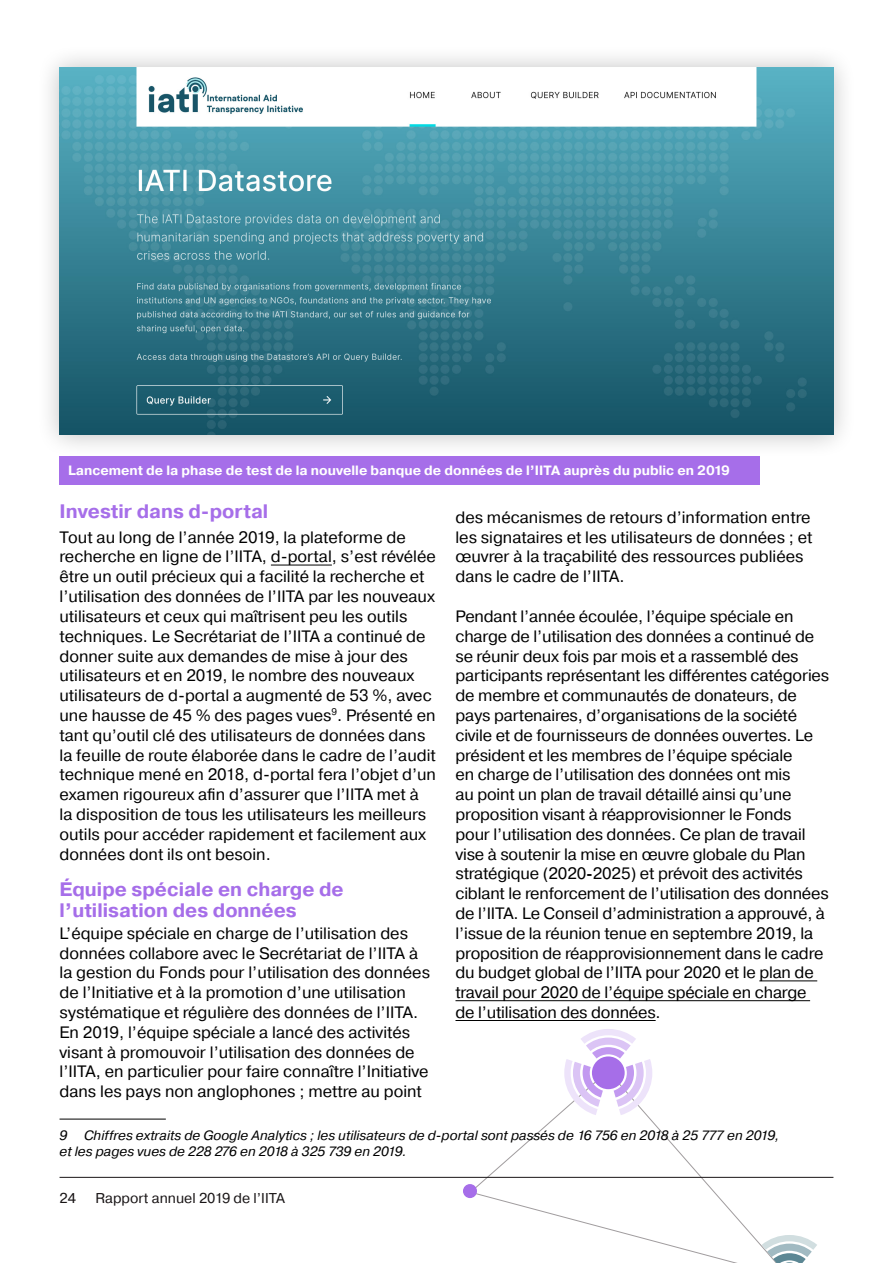
<style>
.page{position:relative;width:893px;height:1263px;background:#fff}
.page>*{position:absolute;margin:0;border:0;box-sizing:border-box;transform-origin:0 0}
.Subheading{font:700 19.5px/21.6px "Pragmatica";color:#a66ee9}
.Body_text{font:16.5px/19.8px "Pragmatica";color:#000}
.t1{font:14.25px "Pragmatica";color:#191516}
.Footnote{font:italic 13.5px/16.2px "Pragmatica";color:#000}
.Photo_caption{font:700 13.5px "Pragmatica";color:#fff}
.s1{font-weight:700;font-size:15px}
</style>
<div class="page">
<svg style="left:469px;top:1109px;width:322px;height:154px"></svg>
<div style="left:463px;top:1184px;width:14px;height:14px;background:#a66ee9;border-radius:50%"></div>
<svg style="left:762px;top:1235px;width:55px;height:28px"></svg>
<svg style="left:564px;top:1029px;width:88px;height:86px"></svg>
<hr style="left:60px;top:1177px;width:773px;height:1px;background:#191516">
<hr style="left:271px;top:565px;width:61px;height:1px;background:#000">
<hr style="left:60px;top:1119px;width:106px;height:1px;background:#000">
<hr style="left:759px;top:980px;width:58px;height:1px;background:#000">
<hr style="left:455px;top:1000px;width:355px;height:1px;background:#000">
<hr style="left:455px;top:1020px;width:201px;height:1px;background:#000">
<div style="left:36px;top:43px;width:821px;height:416px;background:#000;opacity:.25"></div>
<img style="left:60px;top:67px;width:773px;height:368px">
<div style="left:60px;top:456px;width:700px;height:29px;background:#a66ee9"></div>
<p class="Photo_caption" style="left:68px;top:462px;width:663px">Lancement de la phase de test de la nouvelle banque de données de l’IITA auprès du public en 2019</p>
<p class="Subheading" style="left:60px;top:501px;width:210px">Investir dans d-portal</p>
<p class="Body_text" style="left:60px;top:527px;width:378px">Tout au long de l’année 2019, la plateforme de recherche en ligne de l’IITA, d-portal, s’est révélée être un outil précieux qui a facilité la recherche et l’utilisation des données de l’IITA par les nouveaux utilisateurs et ceux qui maîtrisent peu les outils techniques. Le Secrétariat de l’IITA a continué de donner suite aux demandes de mise à jour des utilisateurs et en 2019, le nombre des nouveaux utilisateurs de d-portal a augmenté de 53 %, avec une hausse de 45 % des pages vues<sup>9</sup>. Présenté en tant qu’outil clé des utilisateurs de données dans la feuille de route élaborée dans le cadre de l’audit technique mené en 2018, d-portal fera l’objet d’un examen rigoureux afin d’assurer que l’IITA met à<br>la disposition de tous les utilisateurs les meilleurs outils pour accéder rapidement et facilement aux données dont ils ont besoin.</p>
<p class="Subheading" style="left:60px;top:878px;width:286px">Équipe spéciale en charge de l’utilisation des données</p>
<p class="Body_text" style="left:60px;top:923px;width:372px">L’équipe spéciale en charge de l’utilisation des données collabore avec le Secrétariat de l’IITA à la gestion du Fonds pour l’utilisation des données de l’Initiative et à la promotion d’une utilisation systématique et régulière des données de l’IITA.<br>En 2019, l’équipe spéciale a lancé des activités visant à promouvoir l’utilisation des données de l’IITA, en particulier pour faire connaître l’Initiative dans les pays non anglophones ; mettre au point</p>
<p class="Footnote" style="left:60px;top:1127px;width:722px">9 Chiffres extraits de Google Analytics ; les utilisateurs de d-portal sont passés de 16 756 en 2018 à 25 777 en 2019, et les pages vues de 228 276 en 2018 à 325 739 en 2019.</p>
<p class="Body_text" style="left:455px;top:508px;width:359px">des mécanismes de retours d’information entre les signataires et les utilisateurs de données ; et œuvrer à la traçabilité des ressources publiées dans le cadre de l’IITA.</p>
<p class="Body_text" style="left:455px;top:607px;width:375px">Pendant l’année écoulée, l’équipe spéciale en charge de l’utilisation des données a continué de se réunir deux fois par mois et a rassemblé des participants représentant les différentes catégories de membre et communautés de donateurs, de pays partenaires, d’organisations de la société civile et de fournisseurs de données ouvertes. Le président et les membres de l’équipe spéciale<br>en charge de l’utilisation des données ont mis<br>au point un plan de travail détaillé ainsi qu’une proposition visant à réapprovisionner le Fonds pour l’utilisation des données. Ce plan de travail vise à soutenir la mise en œuvre globale du Plan stratégique (2020<span class="s1">-</span>2025) et prévoit des activités ciblant le renforcement de l’utilisation des données de l’IITA. Le Conseil d’administration a approuvé, à l’issue de la réunion tenue en septembre 2019, la proposition de réapprovisionnement dans le cadre du budget global de l’IITA pour 2020 et le plan de travail pour 2020 de l’équipe spéciale en charge de l’utilisation des données.</p>
<p class="t1" style="left:60px;top:1190px;width:18px">24</p>
<p class="t1" style="left:96px;top:1190px;width:191px">Rapport annuel 2019 de l’IITA</p>
</div>
